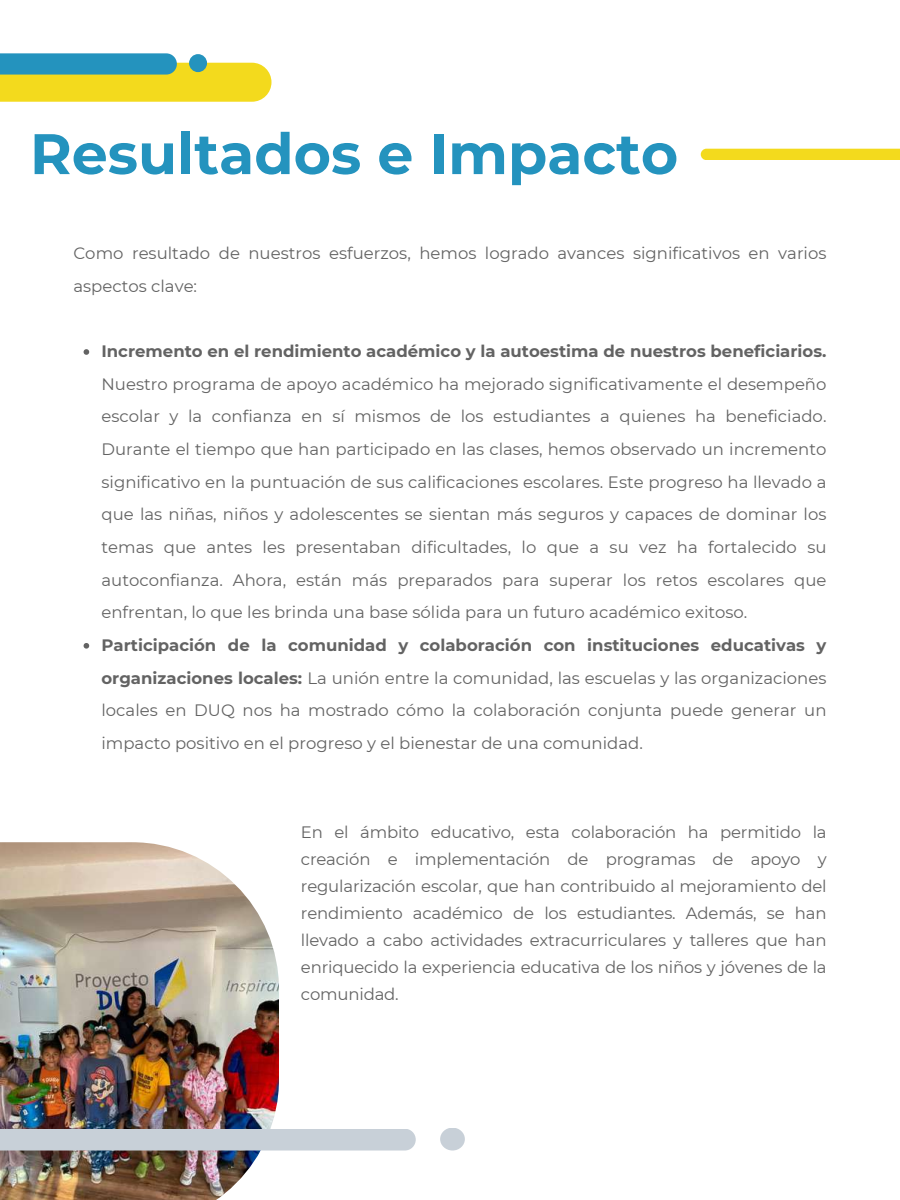
<style>
.page{position:relative;width:900px;height:1200px;background:#fff}
.page>*{position:absolute;margin:0;border:0;box-sizing:border-box;transform-origin:0 0}
.t1{font:700 57px "Montserrat";color:#2493be}
.t2{font:16.5px/32.7px "Montserrat";color:#636363;text-align:justify}
.t3{font:700 16.5px "Montserrat";color:#636363}
.s1{font-weight:700}
</style>
<div class="page">
<svg style="left:0;top:53px;width:271px;height:49px;background:#b9c85d"></svg>
<div style="left:189px;top:54px;width:18px;height:18px;background:#2493be;border-radius:50%"></div>
<img style="left:0;top:842px;width:279px;height:357px">
<div style="left:0;top:1128px;width:416px;height:22px;background:#c8d0d8"></div>
<div style="left:440px;top:1127px;width:25px;height:23px;background:#c8d0d8;border-radius:50%"></div>
<div style="left:701px;top:149px;width:199px;height:11px;background:#f3da1d"></div>
<svg style="left:84px;top:349px;width:5px;height:6px"></svg>
<svg style="left:84px;top:643px;width:5px;height:5px"></svg>
<h1 class="t1" style="left:30px;top:119px;width:650px">Resultados e Impacto</h1>
<p class="t2" style="left:73px;top:237px;width:755px">Como resultado de nuestros esfuerzos, hemos logrado avances significativos en varios aspectos clave:</p>
<p class="t3" style="left:101px;top:341px;width:727px">Incremento en el rendimiento académico y la autoestima de nuestros beneficiarios.</p>
<p class="t2" style="left:101px;top:367px;width:727px">Nuestro programa de apoyo académico ha mejorado significativamente el desempeño escolar y la confianza en sí mismos de los estudiantes a quienes ha beneficiado.<br>Durante el tiempo que han participado en las clases, hemos observado un incremento significativo en la puntuación de sus calificaciones escolares. Este progreso ha llevado a que las niñas, niños y adolescentes se sientan más seguros y capaces de dominar los temas que antes les presentaban dificultades, lo que a su vez ha fortalecido su autoconfianza. Ahora, están más preparados para superar los retos escolares que enfrentan, lo que les brinda una base sólida para un futuro académico exitoso.</p>
<p class="t2" style="left:101px;top:628px;width:727px"><span class="s1">Participación de la comunidad y colaboración con instituciones educativas y organizaciones locales:</span> La unión entre la comunidad, las escuelas y las organizaciones locales en DUQ nos ha mostrado cómo la colaboración conjunta puede generar un impacto positivo en el progreso y el bienestar de una comunidad.</p>
<p class="t2" style="left:301px;top:818px;width:527px;line-height:27px">En el ámbito educativo, esta colaboración ha permitido la creación e implementación de programas de apoyo y regularización escolar, que han contribuido al mejoramiento del rendimiento académico de los estudiantes. Además, se han llevado a cabo actividades extracurriculares y talleres que han enriquecido la experiencia educativa de los niños y jóvenes de la comunidad.</p>
</div>
